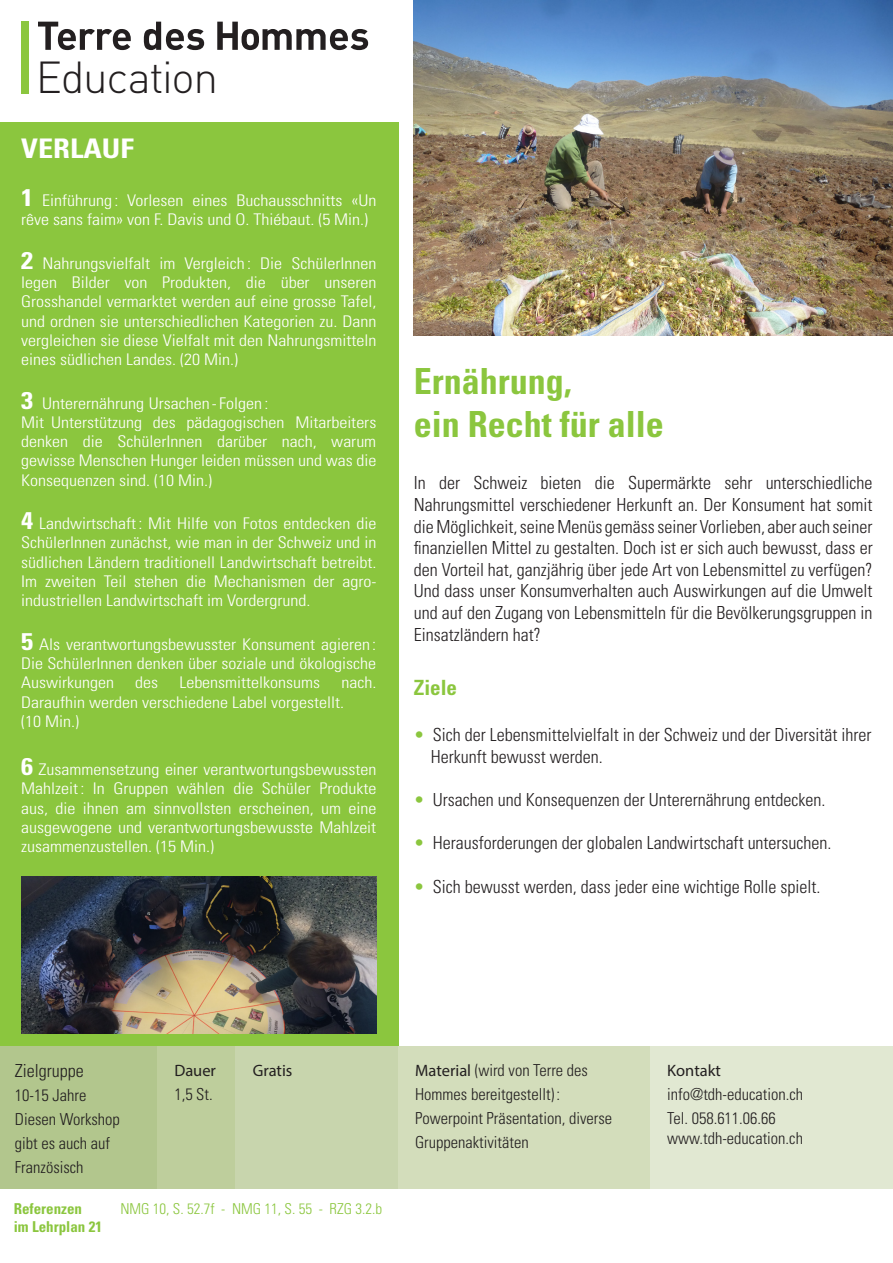
<style>
.page{position:relative;width:893px;height:1263px;background:#fff}
.page>*{position:absolute;margin:0;border:0;box-sizing:border-box;transform-origin:0 0}
.t1{font:300 44.25px "DIN";letter-spacing:-.03em;color:#231f20}
.t2{font:700 condensed 36px "Univers LT Std";color:#8bc63e}
.t3{font:700 condensed 27px "Univers LT Std";color:#fff;scale:1.12 1}
.t4{font:700 condensed 21px "Univers LT Std";color:#8bc63e}
.t5{font:300 condensed 18px/21.6px "Univers LT Std";color:#231f20;text-align:justify}
.t6{font:300 condensed 16.5px/24px "Univers LT Std";color:#231f20}
.t7{font:16.5px "Myriad Pro";color:#231f20}
.t8{font:300 condensed 16.05px/19.4px "Univers LT Std";color:#fff;text-align:justify;scale:1.12 1}
.t9{font:300 condensed 15px "Univers LT Std";color:#8bc63e}
.t10{font:700 condensed 15px "Univers LT Std";color:#8bc63e}
.s1{font-weight:700;font-size:24.15px}
.s2{color:#8bc63e}
.s3{font-family:"Myriad Pro";font-weight:400;font-stretch:normal}
</style>
<div class="page">
<div style="left:0;top:122px;width:398px;height:925px;background:#8bc63e"></div>
<img style="left:21px;top:877px;width:355px;height:156px">
<div style="left:0;top:1047px;width:157px;height:142px;background:#b2c68d"></div>
<div style="left:157px;top:1047px;width:79px;height:142px;background:#bece9c"></div>
<div style="left:236px;top:1047px;width:162px;height:142px;background:#c8d5ad"></div>
<div style="left:398px;top:1047px;width:252px;height:142px;background:#d3ddbb"></div>
<div style="left:650px;top:1047px;width:243px;height:142px;background:#e1e8d2"></div>
<svg style="left:38px;top:22px;width:330px;height:28px"></svg>
<div style="left:21px;top:21px;width:8px;height:72px;background:#8bc63e"></div>
<img style="left:414px;top:0;width:479px;height:336px">
<p class="t1" style="left:36px;top:50px;width:184px">Education</p>
<p class="t3" style="left:21px;top:132px;width:102px">VERLAUF</p>
<p class="t8" style="left:21px;top:191px;width:319px"><span class="s1">1</span> Einführung : Vorlesen eines Buchausschnitts «Un rêve sans faim» von F. Davis und O. Thiébaut. (5 Min.)</p>
<p class="t8" style="left:21px;top:253px;width:319px"><span class="s1">2</span> Nahrungsvielfalt im Vergleich : Die SchülerInnen legen Bilder von Produkten, die über unseren Grosshandel vermarktet werden auf eine grosse Tafel, und ordnen sie unterschiedlichen Kategorien zu. Dann vergleichen sie diese Vielfalt mit den Nahrungsmitteln eines südlichen Landes. (20 Min.)</p>
<p class="t8" style="left:21px;top:393px;width:222px"><span class="s1">3</span> Unterernährung Ursachen -Folgen :</p>
<p class="t8" style="left:21px;top:412px;width:319px">Mit Unterstützung des pädagogischen Mitarbeiters denken die SchülerInnen darüber nach, warum gewisse Menschen Hunger leiden müssen und was die Konsequenzen sind. (10 Min.)</p>
<p class="t8" style="left:21px;top:514px;width:319px"><span class="s1">4</span> Landwirtschaft: Mit Hilfe von Fotos entdecken die SchülerInnen zunächst, wie man in der Schweiz und in südlichen Ländern traditionell Landwirtschaft betreibt.<br>Im zweiten Teil stehen die Mechanismen der agro&shy;industriellen Landwirtschaft im Vordergrund.</p>
<p class="t8" style="left:21px;top:634px;width:318px"><span class="s1">5</span> Als verantwortungsbewusster Konsument agieren :<br>Die SchülerInnen denken über soziale und ökologische Auswirkungen</p>
<p class="t8" style="left:21px;top:673px;width:319px;text-indent:320px">nach.<br>Daraufhin werden verschiedene Label vorgestellt.</p>
<p class="t8" style="left:21px;top:711px;width:53px">(10 Min.)</p>
<p class="t8" style="left:21px;top:760px;width:319px"><span class="s1">6</span> Zusammensetzung einer verantwortungsbewussten Mahlzeit: In Gruppen wählen die Schüler Produkte aus, die ihnen am sinnvollsten erscheinen, um eine ausgewogene und verantwortungsbewusste Mahlzeit zusammenzustellen. (15 Min.)</p>
<p class="t8" style="left:135px;top:673px;width:22px">des</p>
<p class="t8" style="left:179px;top:673px;width:127px">Lebensmittelkonsums</p>
<p class="t2" style="left:414px;top:359px;width:159px">Ernährung,</p>
<p class="t2" style="left:414px;top:402px;width:252px">ein Recht für alle</p>
<p class="t5" style="left:414px;top:472px;width:460px">In der Schweiz bieten die Supermärkte sehr unterschiedliche Nahrungsmittel verschiedener Herkunft an. Der Konsument hat somit die Möglichkeit, seine Menüs gemäss seiner Vorlieben, aber auch seiner finanziellen Mittel zu gestalten. Doch ist er sich auch bewusst, dass er den Vorteil hat, ganzjährig über jede Art von Lebensmittel zu verfügen?<br>Und dass unser Konsumverhalten auch Auswirkungen auf die Umwelt und auf den Zugang von Lebensmitteln für die Bevölkerungsgruppen in Einsatzländern hat?</p>
<p class="t4" style="left:414px;top:674px;width:45px">Ziele</p>
<p class="t5" style="left:414px;top:724px;width:459px"><span class="s2">•</span> Sich der Lebensmittelvielfalt in der Schweiz und der Diversität ihrer</p>
<p class="t5" style="left:431px;top:746px;width:173px">Herkunft bewusst werden.</p>
<p class="t5" style="left:414px;top:789px;width:413px"><span class="s2">•</span> Ursachen und Konsequenzen der Unterernährung entdecken.</p>
<p class="t5" style="left:414px;top:832px;width:419px"><span class="s2">•</span> Herausforderungen der globalen Landwirtschaft untersuchen.</p>
<p class="t5" style="left:414px;top:875px;width:408px"><span class="s2">•</span> Sich bewusst werden, dass jeder eine wichtige Rolle spielt.</p>
<p class="t5" style="left:15px;top:1060px;width:70px">Zielgruppe</p>
<p class="t6" style="left:15px;top:1083px;width:73px">10-15 Jahre</p>
<p class="t6" style="left:15px;top:1107px;width:107px">Diesen Workshop gibt es auch auf<br>Französisch</p>
<p class="t7" style="left:174px;top:1060px;width:43px">Dauer</p>
<p class="t6" style="left:174px;top:1082px;width:40px">1,5 St.</p>
<p class="t7" style="left:253px;top:1060px;width:41px">Gratis</p>
<p class="t6" style="left:415px;top:1058px;width:174px"><span class="s3">Material</span> (wird von Terre des<br>Hommes bereitgestellt) :</p>
<p class="t6" style="left:415px;top:1106px;width:198px">Powerpoint Präsentation, diverse<br>Gruppenaktivitäten</p>
<p class="t10" style="left:14px;top:1200px;width:70px">Referenzen</p>
<p class="t10" style="left:14px;top:1218px;width:90px">im Lehrplan 21</p>
<p class="t9" style="left:120px;top:1200px;width:263px">NMG 10, S. 52.7f - NMG 11, S. 55 - RZG 3.2.b</p>
<p class="t7" style="left:667px;top:1060px;width:55px">Kontakt</p>
<p class="t6" style="left:667px;top:1082px;width:137px">info@tdh-education.ch</p>
<p class="t6" style="left:667px;top:1106px;width:110px">Tel. 058.611.06.66</p>
<p class="t6" style="left:667px;top:1126px;width:137px">www.tdh-education.ch</p>
</div>
